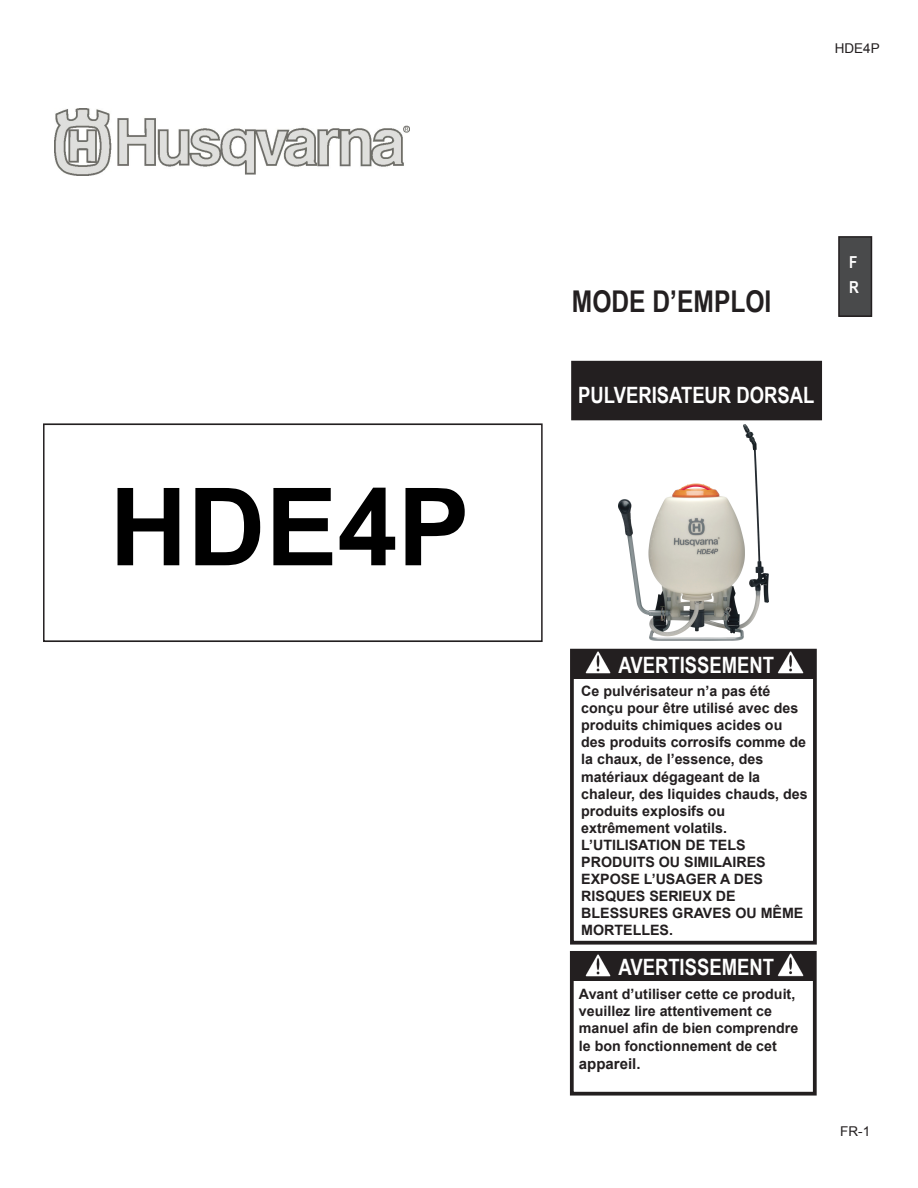
<style>
.page{position:relative;width:918px;height:1188px;background:#fff}
.page>*{position:absolute;margin:0;border:0;box-sizing:border-box;transform-origin:0 0}
.t1{font:700 108px "Arial";color:#000}
.t2{font:700 30px "Arial Narrow";color:#231f20}
.t3{font:700 22.5px "Arial Narrow";color:#fff}
.t4{font:700 16.5px "Arial Narrow";color:#fff}
.t5{font:700 15px "Arial";color:#231f20}
.t6{font:700 14.25px/17.1px "Arial";color:#231f20}
.t7{font:13.5px "Arial";color:#231f20}
.t8{font:13.5px "Arial";color:#231f20}
.s1{font-style:inherit}
</style>
<div class="page">
<div style="left:839px;top:237px;width:32px;height:79px;background:#494a4b"></div>
<div style="left:838px;top:236px;width:34px;height:81px;border:2px solid #231f20"></div>
<div style="left:572px;top:362px;width:249px;height:58px;background:#231f20"></div>
<div style="left:571px;top:361px;width:251px;height:59px;border:2px solid #231f20"></div>
<div style="left:570px;top:649px;width:247px;height:296px;border:4px solid #231f20"></div>
<div style="left:572px;top:651px;width:243px;height:28px;background:#231f20"></div>
<img style="left:581px;top:649px;width:31px;height:25px">
<img style="left:774px;top:649px;width:31px;height:25px">
<div style="left:570px;top:951px;width:247px;height:145px;border:4px solid #231f20"></div>
<div style="left:572px;top:953px;width:243px;height:28px;background:#231f20"></div>
<img style="left:581px;top:951px;width:31px;height:26px">
<img style="left:774px;top:951px;width:30px;height:26px">
<img style="left:54px;top:108px;width:356px;height:68px">
<div style="left:43px;top:423px;width:500px;height:219px;border:2px solid #231f20"></div>
<img style="left:618px;top:425px;width:150px;height:215px">
<h1 class="t1" style="left:110px;top:455px;width:362px">HDE4P</h1>
<p class="t7" style="left:835px;top:40px;width:47px">HDE<span class="s1">4P</span></p>
<p class="t2" style="left:572px;top:279px;width:201px">MODE D’EMPLOI</p>
<p class="t3" style="left:578px;top:378px;width:238px">PULVERISATEUR DORSAL</p>
<p class="t4" style="left:849px;top:249px;width:10px">F</p>
<p class="t4" style="left:849px;top:274px;width:11px">R</p>
<p class="t3" style="left:619px;top:648px;width:157px">AVERTISSEMENT</p>
<p class="t6" style="left:581px;top:683px;width:191px">Ce pulvérisateur n’a pas été</p>
<p class="t6" style="left:581px;top:700px;width:218px">conçu pour être utilisé avec des</p>
<p class="t6" style="left:581px;top:717px;width:226px">produits chimiques acides ou des produits corrosifs comme de la chaux, de l’essence, des</p>
<p class="t6" style="left:581px;top:768px;width:180px">matériaux dégageant de la</p>
<p class="t6" style="left:581px;top:785px;width:228px">chaleur, des liquides chauds, des produits explosifs ou extrêmement volatils.</p>
<p class="t6" style="left:581px;top:837px;width:166px">L’UTILISATION DE TELS</p>
<p class="t6" style="left:581px;top:854px;width:186px">PRODUITS OU SIMILAIRES</p>
<p class="t6" style="left:581px;top:871px;width:183px">EXPOSE L’USAGER A DES</p>
<p class="t6" style="left:581px;top:888px;width:156px">RISQUES SERIEUX DE</p>
<p class="t6" style="left:581px;top:905px;width:224px">BLESSURES GRAVES OU MÊME</p>
<p class="t6" style="left:581px;top:922px;width:93px">MORTELLES.</p>
<p class="t3" style="left:618px;top:950px;width:157px">AVERTISSEMENT</p>
<p class="t6" style="left:579px;top:986px;width:218px">Avant d’utiliser cette ce produit,</p>
<p class="t6" style="left:579px;top:1003px;width:195px">veuillez lire attentivement ce</p>
<p class="t6" style="left:579px;top:1020px;width:221px">manuel afin de bien comprendre le bon fonctionnement de cet</p>
<p class="t5" style="left:579px;top:1053px;width:63px">appareil.</p>
<p class="t8" style="left:840px;top:1122px;width:31px">FR-1</p>
</div>
